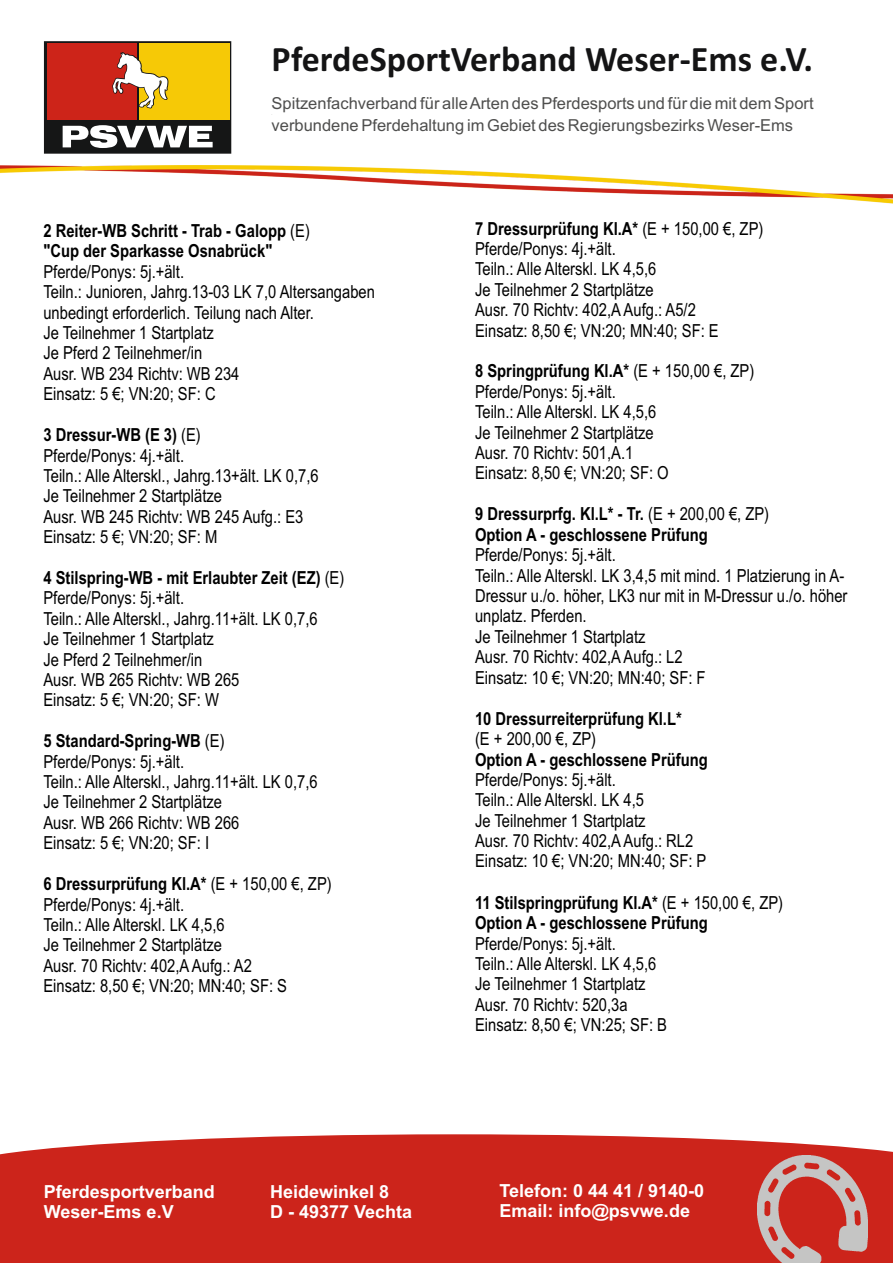
<style>
.page{position:relative;width:893px;height:1263px;background:#fff}
.page>*{position:absolute;margin:0;border:0;box-sizing:border-box;transform-origin:0 0}
.t1{font:700 36px "Calibri";color:#141415}
.t2{font:18px/20.4px "Arial Narrow";color:#000}
.t3{font:700 18px/20.5px "Arial Narrow";color:#000}
.t4{font:700 18px/20.1px "Arial";color:#fff}
.t5{font:16.5px/21.8px "Arial";color:#4e4e4d}
.s1{font-weight:400}
.s2{font-weight:700}
</style>
<div class="page">
<div style="left:0;top:1167px;width:893px;height:96px;background:#cc241b"></div>
<svg style="left:0;top:1134px;width:893px;height:66px;fill:#cc241b"></svg>
<svg style="left:44px;top:41px;width:187px;height:107px;background:#bb7837"></svg>
<img style="left:758px;top:1156px;width:110px;height:107px">
<img style="left:1px;top:148px;width:892px;height:56px">
<h1 class="t1" style="left:272px;top:44px;width:543px">PferdeSportVerband Weser-Ems e.V.</h1>
<p class="t5" style="left:272px;top:94px;width:544px">Spitzenfachverband für alle Arten des Pferdesports und für die mit dem Sport verbundene Pferdehaltung im Gebiet des Regierungsbezirks Weser-Ems</p>
<p class="t3" style="left:43px;top:222px;width:268px">2 Reiter-WB Schritt - Trab - Galopp <span class="s1">(E) </span>"Cup der Sparkasse Osnabrück"</p>
<p class="t2" style="left:43px;top:263px;width:333px">Pferde/Ponys: 5j.+ält.<br>Teiln.: Junioren, Jahrg.13-03 LK 7,0 Altersangaben unbedingt erforderlich. Teilung nach Alter.<br>Je Teilnehmer 1 Startplatz<br>Je Pferd 2 Teilnehmer/in<br>Ausr. WB 234 Richtv: WB 234<br>Einsatz: 5 €; VN:20; SF: C</p>
<p class="t2" style="left:43px;top:426px;width:277px"><span class="s2">3 Dressur-WB (E 3)</span> (E)<br>Pferde/Ponys: 4j.+ält.<br>Teiln.: Alle Alterskl., Jahrg.13+ält. LK 0,7,6<br>Je Teilnehmer 2 Startplätze<br>Ausr. WB 245 Richtv: WB 245 Aufg.: E3<br>Einsatz: 5 €; VN:20; SF: M</p>
<p class="t2" style="left:43px;top:569px;width:302px"><span class="s2">4 Stilspring-WB - mit Erlaubter Zeit (EZ)</span> (E)<br>Pferde/Ponys: 5j.+ält.<br>Teiln.: Alle Alterskl., Jahrg.11+ält. LK 0,7,6<br>Je Teilnehmer 1 Startplatz<br>Je Pferd 2 Teilnehmer/in<br>Ausr. WB 265 Richtv: WB 265<br>Einsatz: 5 €; VN:20; SF: W</p>
<p class="t2" style="left:43px;top:732px;width:276px"><span class="s2">5 Standard-Spring-WB</span> (E)<br>Pferde/Ponys: 5j.+ält.<br>Teiln.: Alle Alterskl., Jahrg.11+ält. LK 0,7,6<br>Je Teilnehmer 2 Startplätze<br>Ausr. WB 266 Richtv: WB 266<br>Einsatz: 5 €; VN:20; SF: I</p>
<p class="t2" style="left:43px;top:875px;width:290px"><span class="s2">6 Dressurprüfung Kl.A*</span> (E + 150,00 €, ZP)<br>Pferde/Ponys: 4j.+ält.<br>Teiln.: Alle Alterskl. LK 4,5,6<br>Je Teilnehmer 2 Startplätze<br>Ausr. 70 Richtv: 402,A Aufg.: A2<br>Einsatz: 8,50 €; VN:20; MN:40; SF: S</p>
<p class="t2" style="left:475px;top:220px;width:290px"><span class="s2">7 Dressurprüfung Kl.A*</span> (E + 150,00 €, ZP)<br>Pferde/Ponys: 4j.+ält.<br>Teiln.: Alle Alterskl. LK 4,5,6<br>Je Teilnehmer 2 Startplätze<br>Ausr. 70 Richtv: 402,A Aufg.: A5/2<br>Einsatz: 8,50 €; VN:20; MN:40; SF: E</p>
<p class="t2" style="left:475px;top:363px;width:281px"><span class="s2">8 Springprüfung Kl.A*</span> (E + 150,00 €, ZP)<br>Pferde/Ponys: 5j.+ält.<br>Teiln.: Alle Alterskl. LK 4,5,6<br>Je Teilnehmer 2 Startplätze<br>Ausr. 70 Richtv: 501,A.1<br>Einsatz: 8,50 €; VN:20; SF: O</p>
<p class="t3" style="left:475px;top:505px;width:296px">9 Dressurprfg. Kl.L* - Tr. <span class="s1">(E + 200,00 €, ZP)<br></span>Option A - geschlossene Prüfung</p>
<p class="t2" style="left:475px;top:546px;width:374px">Pferde/Ponys: 5j.+ält.<br>Teiln.: Alle Alterskl. LK 3,4,5 mit mind. 1 Platzierung in A-Dressur u./o. höher, LK3 nur mit in M-Dressur u./o. höher unplatz. Pferden.<br>Je Teilnehmer 1 Startplatz<br>Ausr. 70 Richtv: 402,A Aufg.: L2<br>Einsatz: 10 €; VN:20; MN:40; SF: F</p>
<p class="t3" style="left:475px;top:710px;width:208px">10 Dressurreiterprüfung Kl.L*</p>
<p class="t2" style="left:475px;top:730px;width:123px">(E + 200,00 €, ZP)</p>
<p class="t3" style="left:475px;top:751px;width:234px">Option A - geschlossene Prüfung</p>
<p class="t2" style="left:475px;top:771px;width:233px">Pferde/Ponys: 5j.+ält.<br>Teiln.: Alle Alterskl. LK 4,5<br>Je Teilnehmer 1 Startplatz<br>Ausr. 70 Richtv: 402,A Aufg.: RL2<br>Einsatz: 10 €; VN:20; MN:40; SF: P</p>
<p class="t3" style="left:475px;top:894px;width:310px">11 Stilspringprüfung Kl.A* <span class="s1">(E + 150,00 €, ZP)<br></span>Option A - geschlossene Prüfung</p>
<p class="t2" style="left:475px;top:935px;width:194px">Pferde/Ponys: 5j.+ält.<br>Teiln.: Alle Alterskl. LK 4,5,6<br>Je Teilnehmer 1 Startplatz<br>Ausr. 70 Richtv: 520,3a<br>Einsatz: 8,50 €; VN:25; SF: B</p>
<p class="t4" style="left:44px;top:1183px;width:173px">Pferdesportverband<br>Weser-Ems e.V</p>
<p class="t4" style="left:270px;top:1183px;width:144px">Heidewinkel 8<br>D - 49377 Vechta</p>
<p class="t4" style="left:499px;top:1182px;width:206px">Telefon: 0 44 41 / 9140-0<br>Email: info@psvwe.de</p>
</div>
